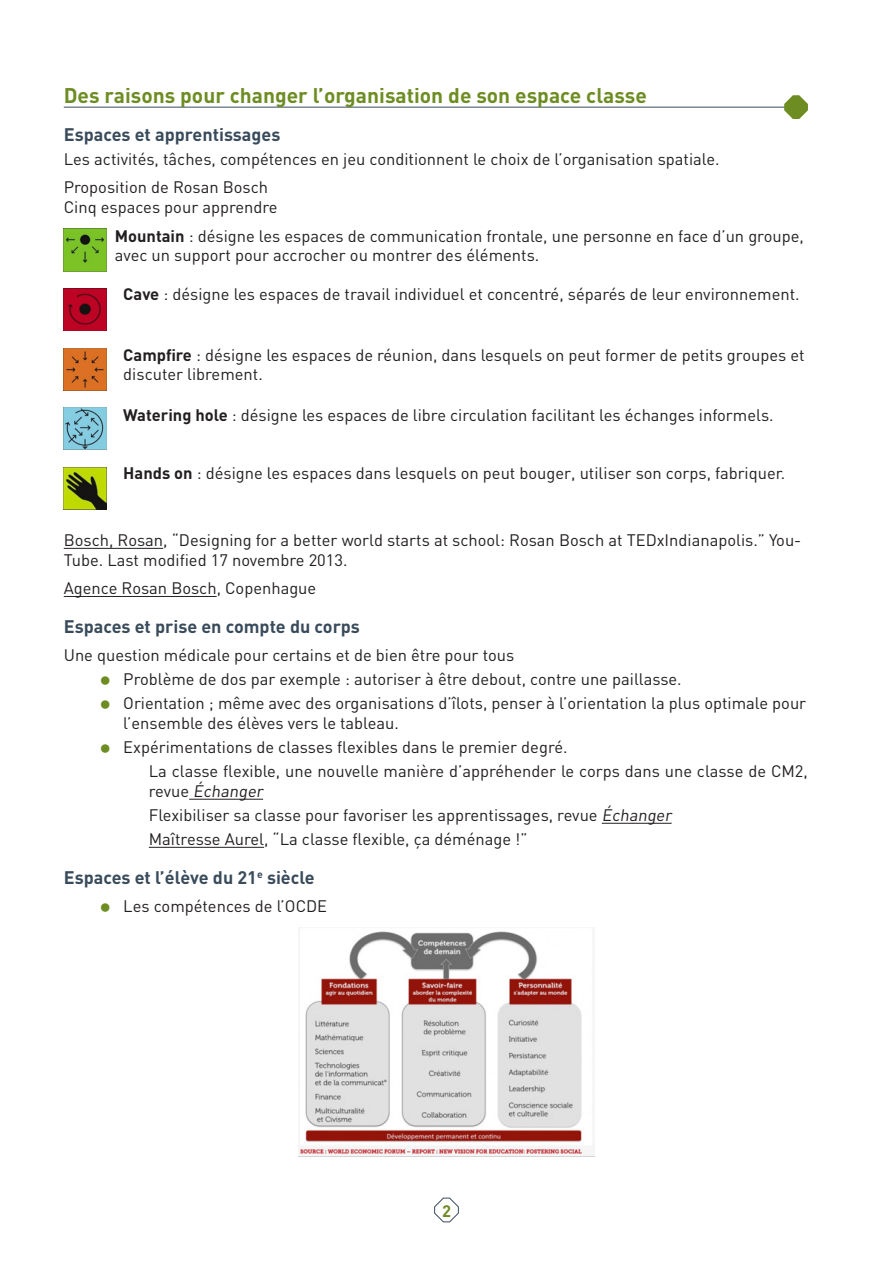
<style>
.page{position:relative;width:893px;height:1263px;background:#fff}
.page>*{position:absolute;margin:0;border:0;box-sizing:border-box;transform-origin:0 0}
.t1{font:700 21px "DIN";color:#6d8d23}
.t2{font:700 18px "DIN";color:#394b5b}
.t3{font:16.5px/19.8px "DIN";color:#231f20}
.t4{font:700 16.5px "DIN";color:#6d8d23}
.s1{font-weight:700}
</style>
<div class="page">
<hr style="left:64px;top:107px;width:744px;height:1px;background:#394b5b">
<hr style="left:64px;top:548px;width:99px;height:1px;background:#231f20">
<hr style="left:64px;top:596px;width:153px;height:1px;background:#231f20">
<hr style="left:189px;top:799px;width:74px;height:1px;background:#231f20">
<hr style="left:602px;top:823px;width:70px;height:1px;background:#231f20">
<hr style="left:149px;top:847px;width:115px;height:1px;background:#231f20">
<svg style="left:784px;top:95px;width:24px;height:24px"></svg>
<img style="left:64px;top:229px;width:42px;height:42px">
<img style="left:64px;top:288px;width:42px;height:43px">
<img style="left:64px;top:348px;width:42px;height:42px">
<img style="left:64px;top:408px;width:42px;height:42px">
<img style="left:64px;top:467px;width:42px;height:43px">
<img style="left:299px;top:927px;width:295px;height:230px">
<svg style="left:434px;top:1197px;width:25px;height:25px"></svg>
<p class="t1" style="left:64px;top:81px;width:585px">Des raisons pour changer l’organisation de son espace classe</p>
<p class="t2" style="left:64px;top:123px;width:218px">Espaces et apprentissages</p>
<p class="t3" style="left:64px;top:149px;width:657px">Les activités, tâches, compétences en jeu conditionnent le choix de l’organisation spatiale.</p>
<p class="t3" style="left:64px;top:177px;width:206px">Proposition de Rosan Bosch</p>
<p class="t3" style="left:64px;top:197px;width:215px">Cinq espaces pour apprendre</p>
<p class="t3" style="left:115px;top:225px;width:690px"><span class="s1">Mountain</span> : désigne les espaces de communication frontale, une personne en face d’un groupe, avec un support pour accrocher ou montrer des éléments.</p>
<p class="t3" style="left:123px;top:284px;width:678px"><span class="s1">Cave</span> : désigne les espaces de travail individuel et concentré, séparés de leur environnement.</p>
<p class="t3" style="left:123px;top:344px;width:683px"><span class="s1">Campfire</span> : désigne les espaces de réunion, dans lesquels on peut former de petits groupes et discuter librement.</p>
<p class="t3" style="left:123px;top:405px;width:652px"><span class="s1">Watering hole</span> : désigne les espaces de libre circulation facilitant les échanges informels.</p>
<p class="t3" style="left:123px;top:463px;width:663px"><span class="s1">Hands on</span> : désigne les espaces dans lesquels on peut bouger, utiliser son corps, fabriquer.</p>
<p class="t3" style="left:64px;top:530px;width:739px">Bosch, Rosan, “Designing for a better world starts at school: Rosan Bosch at TEDxIndianapolis.” You-<br>Tube. Last modified 17 novembre 2013.</p>
<p class="t3" style="left:64px;top:578px;width:254px">Agence Rosan Bosch, Copenhague</p>
<p class="t2" style="left:64px;top:614px;width:298px">Espaces et prise en compte du corps</p>
<p class="t3" style="left:64px;top:645px;width:452px">Une question médicale pour certains et de bien être pour tous</p>
<p class="t3" style="left:123px;top:669px;width:560px">Problème de dos par exemple : autoriser à être debout, contre une paillasse.</p>
<p class="t3" style="left:123px;top:693px;width:684px">Orientation ; même avec des organisations d’îlots, penser à l’orientation la plus optimale pour l’ensemble des élèves vers le tableau.</p>
<p class="t3" style="left:123px;top:737px;width:446px">Expérimentations de classes flexibles dans le premier degré.</p>
<p class="t3" style="left:149px;top:761px;width:661px">La classe flexible, une nouvelle manière d’appréhender le corps dans une classe de CM2, revu e Échanger</p>
<p class="t3" style="left:149px;top:805px;width:527px">Flexibiliser sa classe pour favoriser les apprentissages, revue Échanger</p>
<p class="t3" style="left:149px;top:829px;width:380px">Maîtresse Aurel, “La classe flexible, ça déménage !”</p>
<p class="t2" style="left:64px;top:865px;width:252px">Espaces et l’élève du 21<sup>e</sup> siècle</p>
<p class="t3" style="left:123px;top:896px;width:205px">Les compétences de l’OCDE</p>
<p class="t4" style="left:442px;top:1200px;width:10px">2</p>
</div>
